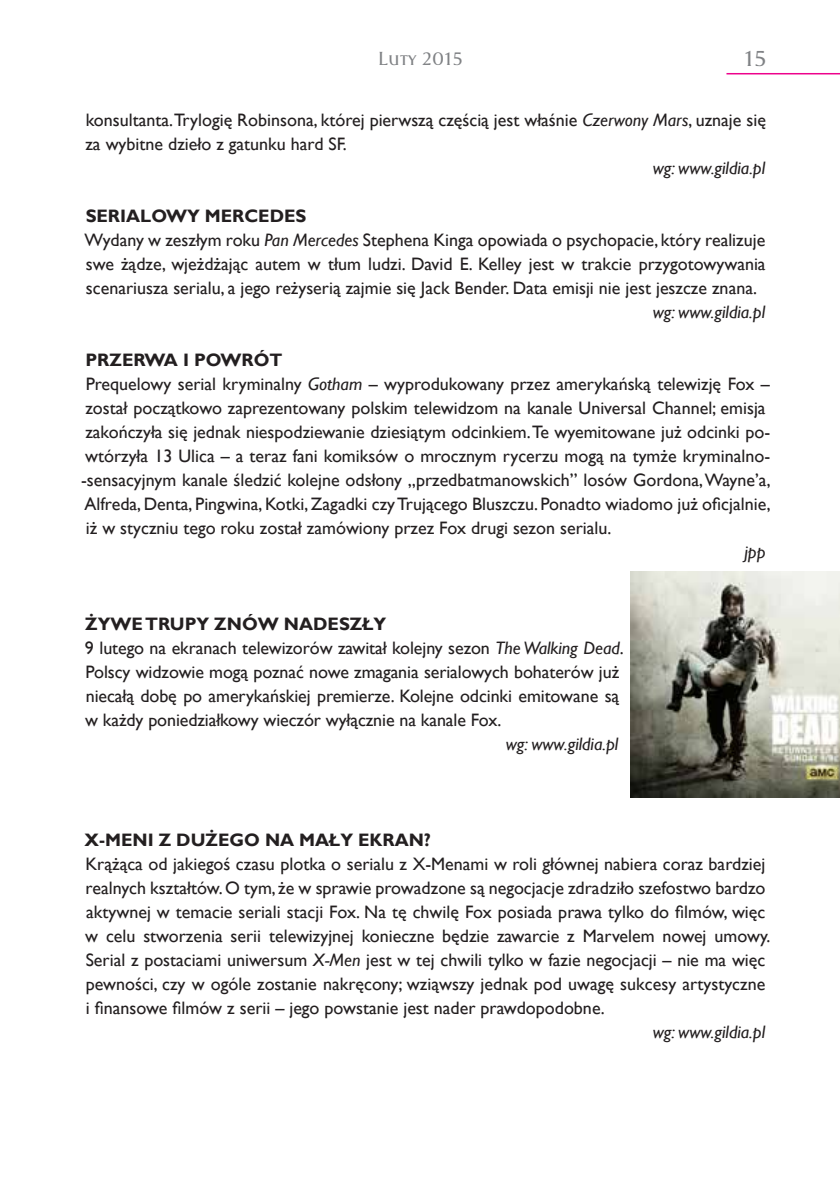
<style>
.page{position:relative;width:840px;height:1191px;background:#fff}
.page>*{position:absolute;margin:0;border:0;box-sizing:border-box;transform-origin:0 0}
.t1{font:24px "Apolonia";color:#808285}
.t2{font:20px "Apolonia";color:#808285}
.t3{font:18px/24px "Gill Sans";color:#231f20}
.t4{font:italic 18px "Gill Sans";color:#231f20}
.t5{font:700 18px "Gill Sans";color:#231f20}
.s1{font-style:italic}
.s2{font-weight:700}
</style>
<div class="page">
<hr style="left:726px;top:73px;width:113px;height:1px;background:#ed028c">
<img style="left:630px;top:571px;width:209px;height:226px">
<p class="t2" style="left:377px;top:47px;width:87px">Luty 2015</p>
<h1 class="t1" style="left:744px;top:44px;width:23px">15</h1>
<p class="t3" style="left:85px;top:108px;width:681px">konsultanta.Trylogię Robinsona, której pierwszą częścią jest właśnie <span class="s1">Czerwony Mars</span>, uznaje się za wybitne dzieło z gatunku hard SF.</p>
<p class="t4" style="left:652px;top:157px;width:114px">wg: www.gildia.pl</p>
<p class="t5" style="left:86px;top:205px;width:37px">SERIALOWY</p>
<p class="t3" style="left:84px;top:204px;width:682px;text-indent:120px"><span class="s2">MERCEDES<br></span>Wydany w zeszłym roku <span class="s1">Pan Mercedes</span> Stephena Kinga opowiada o psychopacie, który realizuje swe żądze, wjeżdżając autem w tłum ludzi. David E. Kelley jest w trakcie przygotowywania scenariusza serialu, a jego reżyserią zajmie się Jack Bender. Data emisji nie jest jeszcze znana.</p>
<p class="t4" style="left:652px;top:301px;width:114px">wg: www.gildia.pl</p>
<p class="t5" style="left:85px;top:349px;width:64px">PRZERWA</p>
<p class="t5" style="left:183px;top:349px;width:40px">I POWR</p>
<p class="t3" style="left:81px;top:348px;width:690px;text-indent:173px"><span class="s2">ÓT<br></span>Prequelowy serial kryminalny <span class="s1">Gotham</span> – wyprodukowany przez amerykańską telewizję Fox – został początkowo zaprezentowany polskim telewidzom na kanale Universal Channel; emisja zakończyła się jednak niespodziewanie dziesiątym odcinkiem. Te wyemitowane już odcinki po&shy;wtórzyła 13 Ulica – a teraz fani komiksów o mrocznym rycerzu mogą na tymże kryminalno--sensacyjnym kanale śledzić kolejne odsłony „przedbatmanowskich” losów Gordona, Wayne’a, Alfreda, Denta, Pingwina, Kotki, Zagadki czy Trującego Bluszczu. Ponadto wiadomo już oficjalnie, iż w styczniu tego roku został zamówiony przez Fox drugi sezon serialu.</p>
<p class="t4" style="left:744px;top:541px;width:23px">jpp</p>
<p class="t3" style="left:85px;top:612px;width:540px"><span class="s2">ŻYWE TRUPY ZNÓW NADESZŁY<br></span>9 lutego na ekranach telewizorów zawitał kolejny sezon <span class="s1">The Walking Dead</span>.<br>Polscy widzowie mogą poznać nowe zmagania serialowych bohaterów już niecałą dobę po amerykańskiej premierze. Kolejne odcinki emitowane są w każdy poniedziałkowy wieczór wyłącznie na kanale Fox.</p>
<p class="t4" style="left:505px;top:733px;width:114px">wg: www.gildia.pl</p>
<p class="t5" style="left:84px;top:829px;width:347px">X-MENI Z DUŻEGO NA MAŁY EKRAN?</p>
<p class="t3" style="left:85px;top:852px;width:686px">Krążąca od jakiegoś czasu plotka o serialu z X-Menami w roli głównej nabiera coraz bardziej realnych kształtów. O tym, że w sprawie prowadzone są negocjacje zdradziło szefostwo bardzo aktywnej w temacie seriali stacji Fox. Na tę chwilę Fox posiada prawa tylko do filmów, więc w celu stworzenia serii telewizyjnej konieczne będzie zawarcie z Marvelem nowej umowy.<br>Serial z postaciami uniwersum <span class="s1">X-Men</span> jest w tej chwili tylko w fazie negocjacji – nie ma więc pewności, czy w ogóle zostanie nakręcony; wziąwszy jednak pod uwagę sukcesy artystyczne i finansowe filmów z serii – jego powstanie jest nader prawdopodobne.</p>
<p class="t4" style="left:652px;top:1021px;width:114px">wg: www.gildia.pl</p>
</div>
